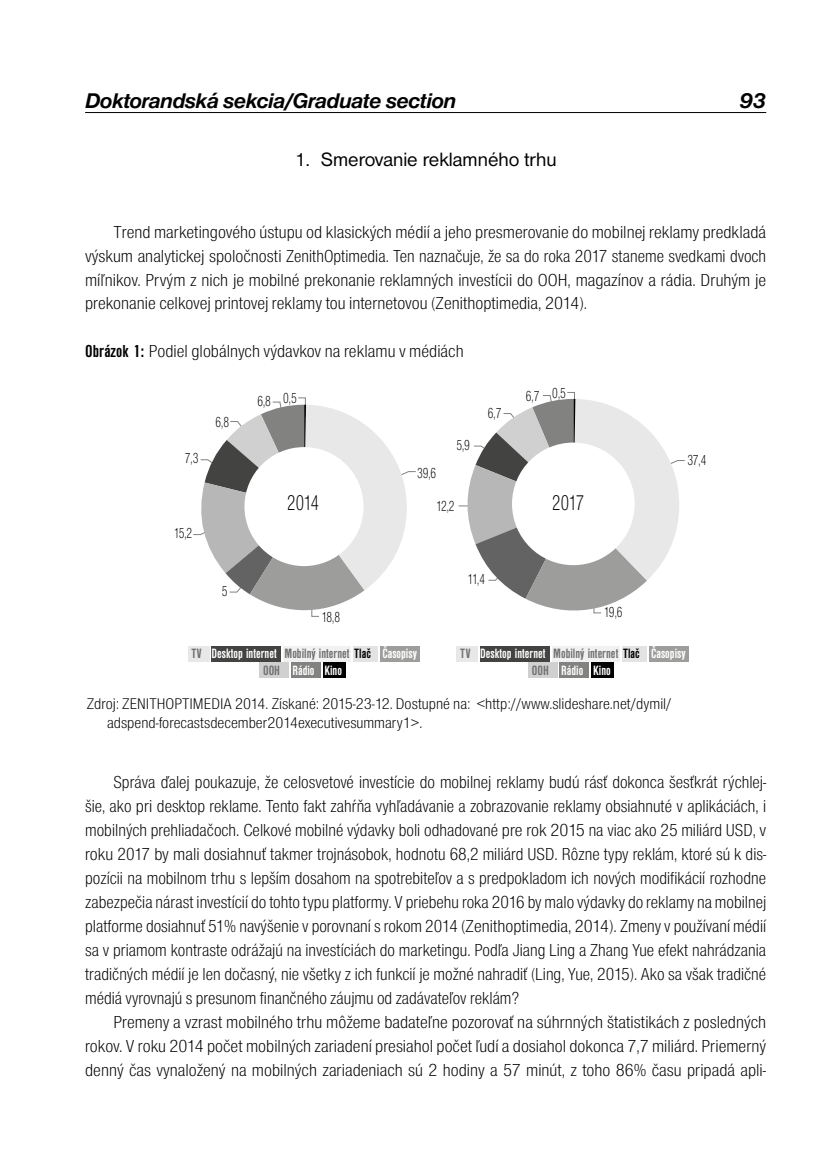
<style>
.page{position:relative;width:823px;height:1163px;background:#fff}
.page>*{position:absolute;margin:0;border:0;box-sizing:border-box;transform-origin:0 0}
.t1{font:italic 700 22px "Nimbus San DCE";letter-spacing:-.03em;color:#000}
.t2{font:22px "Nimbus San DCE Lig Con";letter-spacing:-.03em;color:#000;scale:.8 1}
.t3{font:20px "Nimbus San DCE";color:#000}
.t4{font:18px/24px "Nimbus San DCE Lig Con";color:#000;text-align:justify}
.t5{font:18px/24px "Nimbus San DCE Lig Con";color:#000;text-align:justify;scale:1.05 1}
.t6{font:16px/19.2px "Nimbus San DCE Lig Con";color:#000;scale:1.05 1}
.t7{font:15px "Nimbus San DCE Lig Con";letter-spacing:-.06em;color:#000;scale:.8 1}
.t8{font:14px "Nimbus San DCE Bol Con";color:#fff}
.t9{font:14px "Nimbus San DCE Bol Con";color:#706f6f}
.s1{font-family:"Nimbus San DCE Bol Con"}
.s2{color:#706f6f}
.s3{color:#000}
</style>
<div class="page">
<hr style="left:85px;top:112px;width:680px;height:1px;background:#000">
<div style="left:380px;top:645px;width:39px;height:16px;background:#9d9d9c"></div>
<div style="left:353px;top:645px;width:24px;height:16px;background:#e3e3e3"></div>
<div style="left:322px;top:662px;width:23px;height:15px;background:#000"></div>
<div style="left:290px;top:662px;width:30px;height:15px;background:#828281"></div>
<div style="left:259px;top:662px;width:30px;height:15px;background:#d0d0d0"></div>
<div style="left:283px;top:646px;width:67px;height:15px;background:#f1f1f1"></div>
<div style="left:211px;top:646px;width:69px;height:15px;background:#434342"></div>
<div style="left:187px;top:646px;width:22px;height:15px;background:#e8e8e8"></div>
<div style="left:648px;top:645px;width:39px;height:16px;background:#9d9d9c"></div>
<div style="left:621px;top:645px;width:25px;height:16px;background:#e3e3e3"></div>
<div style="left:591px;top:662px;width:22px;height:15px;background:#000"></div>
<div style="left:559px;top:662px;width:29px;height:15px;background:#828281"></div>
<div style="left:528px;top:662px;width:29px;height:15px;background:#d0d0d0"></div>
<div style="left:551px;top:646px;width:68px;height:15px;background:#f1f1f1"></div>
<div style="left:480px;top:646px;width:69px;height:15px;background:#434342"></div>
<div style="left:456px;top:646px;width:22px;height:15px;background:#e8e8e8"></div>
<svg style="left:193px;top:397px;width:223px;height:220px"></svg>
<div style="left:244px;top:447px;width:119px;height:119px;background:#fff;border-radius:50%"></div>
<svg style="left:458px;top:392px;width:227px;height:222px"></svg>
<div style="left:511px;top:442px;width:123px;height:123px;background:#fff;border-radius:50%"></div>
<p class="t1" style="left:85px;top:88px;width:372px">Doktorandská sekcia/Graduate section</p>
<p class="t1" style="left:739px;top:88px;width:28px">93</p>
<p class="t3" style="left:294px;top:148px;width:263px">1. Smerovanie reklamného trhu</p>
<p class="t5" style="left:85px;top:220px;width:649px;text-indent:28px">Trend marketingového ústupu od klasických médií a jeho presmerovanie do mobilnej reklamy predkladá výskum analytickej spoločnosti ZenithOptimedia. Ten naznačuje, že sa do roka 2017 staneme svedkami dvoch míľnikov. Prvým z nich je mobilné prekonanie reklamných investícii do OOH, magazínov a rádia. Druhým je prekonanie celkovej printovej reklamy tou internetovou (Zenithoptimedia, 2014).</p>
<p class="t5" style="left:85px;top:339px;width:362px"><span class="s1">Obrázok 1:</span> Podiel globálnych výdavkov na reklamu v médiách</p>
<p class="t7" style="left:185px;top:449px;width:18px">7,3</p>
<p class="t7" style="left:215px;top:413px;width:18px">6,8</p>
<p class="t7" style="left:173px;top:525px;width:25px">15,2</p>
<p class="t7" style="left:283px;top:389px;width:18px">0,5</p>
<p class="t7" style="left:552px;top:384px;width:18px">0,5</p>
<p class="t7" style="left:257px;top:393px;width:18px">6,8</p>
<p class="t7" style="left:525px;top:388px;width:18px">6,7</p>
<p class="t7" style="left:487px;top:405px;width:18px">6,7</p>
<p class="t7" style="left:456px;top:437px;width:18px">5,9</p>
<p class="t7" style="left:417px;top:464px;width:26px">39,6</p>
<p class="t2" style="left:287px;top:491px;width:41px">2014</p>
<p class="t2" style="left:552px;top:491px;width:41px">2017</p>
<p class="t7" style="left:436px;top:497px;width:25px">12,2</p>
<p class="t7" style="left:687px;top:451px;width:25px">37,4</p>
<p class="t9" style="left:191px;top:646px;width:12px">TV</p>
<p class="t7" style="left:222px;top:583px;width:9px">5</p>
<p class="t7" style="left:321px;top:609px;width:25px">18,8</p>
<p class="t7" style="left:467px;top:570px;width:24px">11,4</p>
<p class="t7" style="left:603px;top:603px;width:25px">19,6</p>
<p class="t8" style="left:211px;top:646px;width:207px">Desktop internet <span class="s2">Mobilný internet</span> <span class="s3">Tlač</span> Časopisy</p>
<p class="t9" style="left:460px;top:646px;width:12px">TV</p>
<p class="t8" style="left:263px;top:662px;width:80px"><span class="s2">OOH</span> Rádio Kino</p>
<p class="t8" style="left:480px;top:646px;width:207px">Desktop internet <span class="s2">Mobilný internet</span> <span class="s3">Tlač</span> Časopisy</p>
<p class="t8" style="left:531px;top:662px;width:80px"><span class="s2">OOH</span> Rádio Kino</p>
<p class="t6" style="left:107px;top:694px;width:539px;text-indent:-20px">Zdroj: ZENITHOPTIMEDIA 2014. Získané: 2015-23-12. Dostupné na: &lt;http://www.slideshare.net/dymil/ adspend-forecastsdecember2014executivesummary1&gt;.</p>
<p class="t4" style="left:85px;top:770px;width:682px;text-indent:28px">Správa ďalej poukazuje, že celosvetové investície do mobilnej reklamy budú rásť dokonca šesťkrát rýchlej&shy;šie, ako pri desktop reklame. Tento fakt zahŕňa vyhľadávanie a zobrazovanie reklamy obsiahnuté v aplikáciách, i mobilných prehliadačoch. Celkové mobilné výdavky boli odhadované pre rok 2015 na viac ako 25 miliárd USD, v roku 2017 by mali dosiahnuť takmer trojnásobok, hodnotu 68,2 miliárd USD. Rôzne typy reklám, ktoré sú k dis&shy;pozícii na mobilnom trhu s lepším dosahom na spotrebiteľov a s predpokladom ich nových modifikácií rozhodne zabezpečia nárast investícií do tohto typu platformy. V priebehu roka 2016 by malo výdavky do reklamy na mobilnej platforme dosiahnuť 51% navýšenie v porovnaní s rokom 2014 (Zenithoptimedia, 2014). Zmeny v používaní médií sa v priamom kontraste odrážajú na investíciách do marketingu. Podľa Jiang Ling a Zhang Yue efekt nahrádzania tradičných médií je len dočasný, nie všetky z ich funkcií je možné nahradiť (Ling, Yue, 2015). Ako sa však tradičné médiá vyrovnajú s presunom finančného záujmu od zadávateľov reklám?</p>
<p class="t5" style="left:85px;top:1009px;width:650px;text-indent:28px">Premeny a vzrast mobilného trhu môžeme badateľne pozorovať na súhrnných štatistikách z posledných rokov. V roku 2014 počet mobilných zariadení presiahol počet ľudí a dosiahol dokonca 7,7 miliárd. Priemerný denný čas vynaložený na mobilných zariadeniach sú 2 hodiny a 57 minút, z toho 86% času pripadá apli-</p>
</div>
